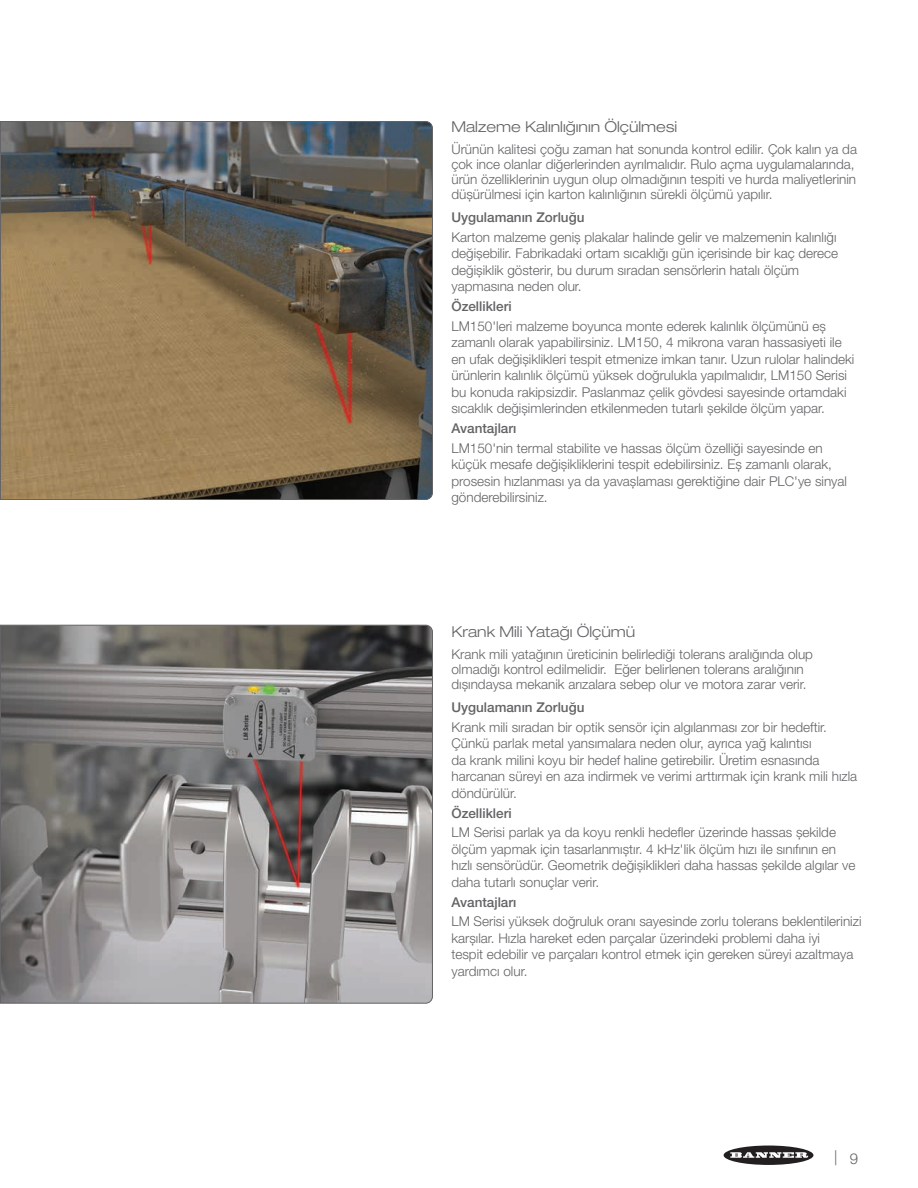
<style>
.page{position:relative;width:918px;height:1188px;background:#fff}
.page>*{position:absolute;margin:0;border:0;box-sizing:border-box;transform-origin:0 0}
.t1{font:300 expanded 15px "Helvetica Neue LT Pro";color:#636366}
.t2{font:300 15px "Helvetica Neue LT Pro";color:#636366}
.t3{font:300 13.5px/16.5px "Helvetica Neue LT Pro";color:#636366}
.t4{font:500 13.5px "Helvetica Neue LT Pro";color:#636366}
</style>
<div class="page">
<div style="left:724px;top:1146px;width:89px;height:19px;background:#231f20;border-radius:50%"></div>
<svg style="left:730px;top:1152px;width:78px;height:6px"></svg>
<svg style="left:0;top:625px;width:433px;height:379px"></svg>
<svg style="left:0;top:121px;width:433px;height:379px"></svg>
<p class="t1" style="left:451px;top:118px;width:227px">Malzeme Kalınlığının Ölçülmesi</p>
<p class="t3" style="left:451px;top:141px;width:407px;line-height:15px">Ürünün kalitesi çoğu zaman hat sonunda kontrol edilir. Çok kalın ya da çok ince olanlar diğerlerinden ayrılmalıdır. Rulo açma uygulamalarında, ürün özelliklerinin uygun olup olmadığının tespiti ve hurda maliyetlerinin düşürülmesi için karton kalınlığının sürekli ölçümü yapılır.</p>
<p class="t4" style="left:451px;top:209px;width:135px">Uygulamanın Zorluğu</p>
<p class="t3" style="left:451px;top:228px;width:388px">Karton malzeme geniş plakalar halinde gelir ve malzemenin kalınlığı değişebilir. Fabrikadaki ortam sıcaklığı gün içerisinde bir kaç derece değişiklik gösterir, bu durum sıradan sensörlerin hatalı ölçüm yapmasına neden olur.</p>
<p class="t4" style="left:451px;top:298px;width:62px">Özellikleri</p>
<p class="t3" style="left:451px;top:317px;width:405px">LM150'leri malzeme boyunca monte ederek kalınlık ölçümünü eş zamanlı olarak yapabilirsiniz. LM150, 4 mikrona varan hassasiyeti ile en ufak değişiklikleri tespit etmenize imkan tanır. Uzun rulolar halindeki ürünlerin kalınlık ölçümü yüksek doğrulukla yapılmalıdır, LM150 Serisi bu konuda rakipsizdir. Paslanmaz çelik gövdesi sayesinde ortamdaki sıcaklık değişimlerinden etkilenmeden tutarlı şekilde ölçüm yapar.</p>
<p class="t4" style="left:451px;top:420px;width:67px">Avantajları</p>
<p class="t3" style="left:451px;top:439px;width:397px">LM150'nin termal stabilite ve hassas ölçüm özelliği sayesinde en küçük mesafe değişikliklerini tespit edebilirsiniz. Eş zamanlı olarak, prosesin hızlanması ya da yavaşlaması gerektiğine dair PLC'ye sinyal gönderebilirsiniz.</p>
<p class="t1" style="left:451px;top:623px;width:185px">Krank Mili Yatağı Ölçümü</p>
<p class="t3" style="left:451px;top:646px;width:363px;line-height:15px">Krank mili yatağının üreticinin belirlediği tolerans aralığında olup olmadığı kontrol edilmelidir. Eğer belirlenen tolerans aralığının dışındaysa mekanik arızalara sebep olur ve motora zarar verir.</p>
<p class="t4" style="left:451px;top:699px;width:135px">Uygulamanın Zorluğu</p>
<p class="t3" style="left:451px;top:719px;width:407px">Krank mili sıradan bir optik sensör için algılanması zor bir hedeftir.<br>Çünkü parlak metal yansımalara neden olur, ayrıca yağ kalıntısı<br>da krank milini koyu bir hedef haline getirebilir. Üretim esnasında harcanan süreyi en aza indirmek ve verimi arttırmak için krank mili hızla döndürülür.</p>
<p class="t4" style="left:451px;top:805px;width:62px">Özellikleri</p>
<p class="t3" style="left:451px;top:824px;width:406px">LM Serisi parlak ya da koyu renkli hedefler üzerinde hassas şekilde ölçüm yapmak için tasarlanmıştır. 4 kHz'lik ölçüm hızı ile sınıfının en hızlı sensörüdür. Geometrik değişiklikleri daha hassas şekilde algılar ve daha tutarlı sonuçlar verir.</p>
<p class="t4" style="left:451px;top:894px;width:67px">Avantajları</p>
<p class="t3" style="left:451px;top:913px;width:412px">LM Serisi yüksek doğruluk oranı sayesinde zorlu tolerans beklentilerinizi karşılar. Hızla hareket eden parçalar üzerindeki problemi daha iyi<br>tespit edebilir ve parçaları kontrol etmek için gereken süreyi azaltmaya yardımcı olur.</p>
<p class="t2" style="left:834px;top:1149px;width:26px">| 9</p>
</div>
